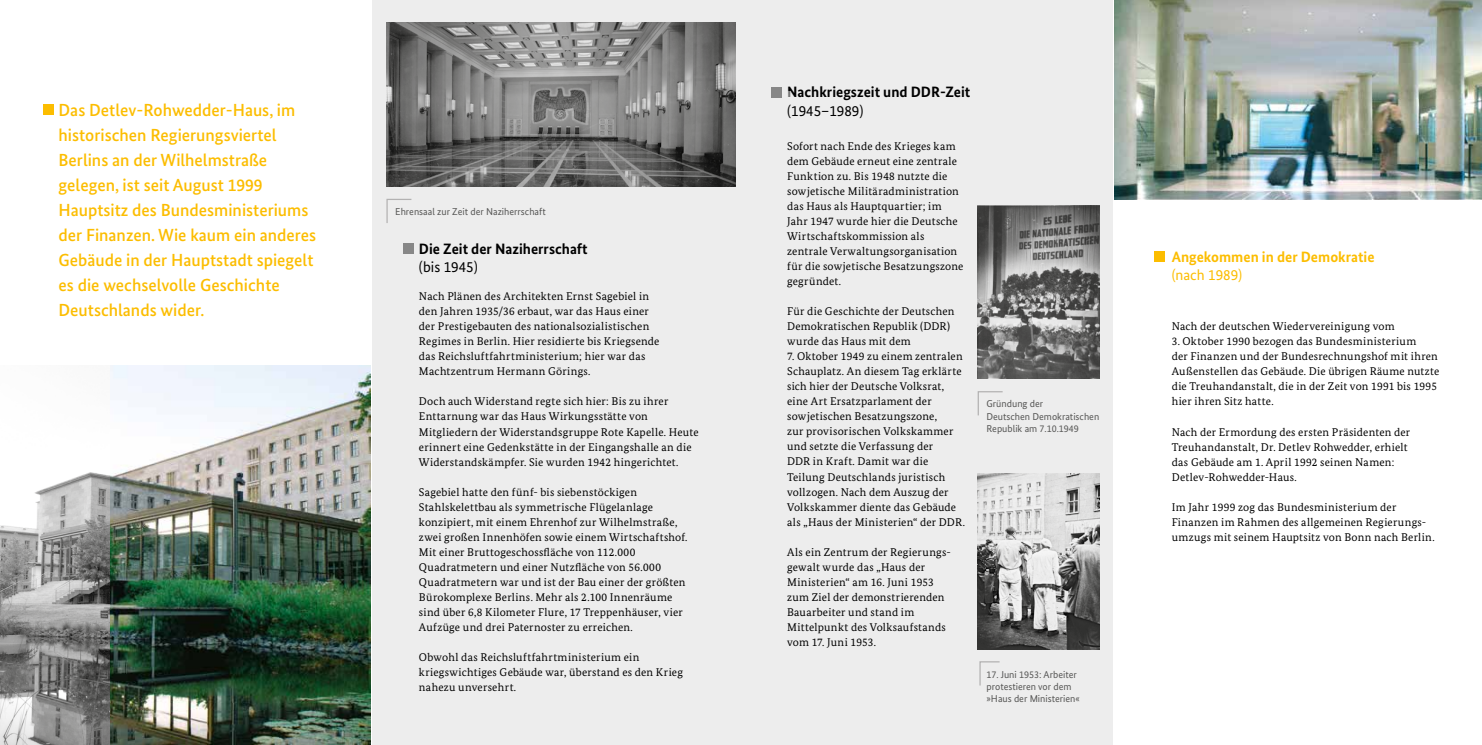
<style>
.page{position:relative;width:1482px;height:745px;background:#fff}
.page>*{position:absolute;margin:0;border:0;box-sizing:border-box;transform-origin:0 0}
.t1{font:500 17.5px/25px "Bundes Sans";color:#fcbd00}
.t2{font:700 15px "Bundes Sans";color:#000}
.t3{font:700 15px "Bundes Sans";color:#fcbd00}
.t4{font:15px "Bundes Sans";color:#000}
.t5{font:15px "Bundes Sans";color:#fcbd00}
.t6{font:11.25px/15px "Bundes Serif";letter-spacing:.02em;color:#000}
.t7{font:10px/12px "Bundes Sans";color:#575756}
</style>
<div class="page">
<div style="left:372px;top:0;width:741px;height:744px;background:#ededed"></div>
<svg style="left:386px;top:198px;width:26px;height:25px"></svg>
<svg style="left:977px;top:391px;width:26px;height:25px"></svg>
<svg style="left:979px;top:661px;width:21px;height:25px"></svg>
<img style="left:109px;top:365px;width:262px;height:379px">
<img style="left:0;top:472px;width:109px;height:272px">
<img style="left:386px;top:23px;width:349px;height:164px">
<img style="left:977px;top:206px;width:122px;height:172px">
<img style="left:977px;top:473px;width:122px;height:175px">
<div style="left:43px;top:104px;width:11px;height:10px;background:#fcbd00"></div>
<div style="left:1154px;top:251px;width:10px;height:10px;background:#fcbd00"></div>
<div style="left:403px;top:243px;width:11px;height:10px;background:#878787"></div>
<div style="left:771px;top:87px;width:11px;height:10px;background:#878787"></div>
<img style="left:1114px;top:0;width:367px;height:199px">
<p class="t1" style="left:58px;top:97px;width:259px">Das Detlev-Rohwedder-Haus, im historischen Regierungsviertel<br>Berlins an der Wilhelmstraße gelegen, ist seit August 1999<br>Hauptsitz des Bundesministeriums der Finanzen. Wie kaum ein anderes<br>Gebäude in der Hauptstadt spiegelt es die wechselvolle Geschichte<br>Deutschlands wider.</p>
<p class="t7" style="left:395px;top:205px;width:152px">Ehrensaal zur Zeit der Naziherrschaft</p>
<h2 class="t2" style="left:419px;top:239px;width:170px">Die Zeit der Naziherrschaft</h2>
<h2 class="t4" style="left:419px;top:257px;width:60px">(bis 1945)</h2>
<p class="t6" style="left:419px;top:289px;width:242px">Nach Plänen des Architekten Ernst Sagebiel in den Jahren 1935/36 erbaut, war das Haus einer der Prestigebauten des nationalsozialistischen Regimes in Berlin. Hier residierte bis Kriegsende das Reichsluftfahrtministerium; hier war das Machtzentrum Hermann Görings.</p>
<p class="t6" style="left:419px;top:394px;width:281px">Doch auch Widerstand regte sich hier: Bis zu ihrer Enttarnung war das Haus Wirkungsstätte von Mitgliedern der Widerstandsgruppe Rote Kapelle. Heute erinnert eine Gedenkstätte in der Eingangshalle an die Widerstandskämpfer. Sie wurden 1942 hingerichtet.</p>
<p class="t6" style="left:419px;top:484px;width:270px">Sagebiel hatte den fünf- bis siebenstöckigen Stahlskelettbau als symmetrische Flügelanlage konzipiert, mit einem Ehrenhof zur Wilhelmstraße, zwei großen Innenhöfen sowie einem Wirtschaftshof.<br>Mit einer Bruttogeschossfläche von 112.000<br>Quadratmetern und einer Nutzfläche von 56.000<br>Quadratmetern war und ist der Bau einer der größten Bürokomplexe Berlins. Mehr als 2.100 Innenräume sind über 6,8 Kilometer Flure, 17 Treppenhäuser, vier Aufzüge und drei Paternoster zu erreichen.</p>
<p class="t6" style="left:419px;top:648px;width:265px">Obwohl das Reichsluftfahrtministerium ein kriegswichtiges Gebäude war, überstand es den Krieg nahezu unversehrt.</p>
<h2 class="t2" style="left:787px;top:83px;width:185px">Nachkriegszeit und DDR-Zeit</h2>
<h2 class="t4" style="left:787px;top:101px;width:78px">(1945–1989)</h2>
<p class="t6" style="left:787px;top:139px;width:178px">Sofort nach Ende des Krieges kam dem Gebäude erneut eine zentrale<br>Funktion zu. Bis 1948 nutzte die sowjetische Militäradministration das Haus als Hauptquartier; im<br>Jahr 1947 wurde hier die Deutsche<br>Wirtschaftskommission als zentrale Verwaltungsorganisation für die sowjetische Besatzungszone gegründet.</p>
<p class="t6" style="left:787px;top:303px;width:169px">Für die Geschichte der Deutschen<br>Demokratischen Republik (DDR) wurde das Haus mit dem</p>
<p class="t6" style="left:787px;top:348px;width:179px">7. Oktober 1949 zu einem zentralen<br>Schauplatz. An diesem Tag erklärte sich hier der Deutsche Volksrat, eine Art Ersatzparlament der sowjetischen Besatzungszone,<br>zur provisorischen Volkskammer und setzte die Verfassung der<br>DDR in Kraft. Damit war die<br>Teilung Deutschlands juristisch vollzogen. Nach dem Auszug der<br>Volkskammer diente das Gebäude als „Haus der Ministerien“ der DDR.</p>
<p class="t6" style="left:787px;top:543px;width:164px">Als ein Zentrum der Regierungs&shy;gewalt wurde das „Haus der<br>Ministerien“ am 16. Juni 1953 zum Ziel der demonstrierenden<br>Bauarbeiter und stand im<br>Mittelpunkt des Volksaufstands vom 17. Juni 1953.</p>
<p class="t7" style="left:986px;top:397px;width:114px">Gründung der<br>Deutschen Demokratischen<br>Republik am 7.10.1949</p>
<p class="t7" style="left:986px;top:667px;width:95px">17. Juni 1953: Arbeiter protestieren vor dem »Haus der Ministerien«</p>
<h2 class="t3" style="left:1171px;top:247px;width:204px">Angekommen in der Demokratie</h2>
<h2 class="t5" style="left:1171px;top:265px;width:72px">(nach 1989)</h2>
<p class="t6" style="left:1171px;top:319px;width:224px">Nach der deutschen Wiedervereinigung vom</p>
<p class="t6" style="left:1171px;top:334px;width:269px">3. Oktober 1990 bezogen das Bundesministerium<br>der Finanzen und der Bundesrechnungshof mit ihren Außenstellen das Gebäude. Die übrigen Räume nutzte die Treuhandanstalt, die in der Zeit von 1991 bis 1995 hier ihren Sitz hatte.</p>
<p class="t6" style="left:1171px;top:424px;width:240px">Nach der Ermordung des ersten Präsidenten der Treuhandanstalt, Dr. Detlev Rohwedder, erhielt das Gebäude am 1. April 1992 seinen Namen:<br>Detlev-Rohwedder-Haus.</p>
<p class="t6" style="left:1171px;top:499px;width:264px">Im Jahr 1999 zog das Bundesministerium der<br>Finanzen im Rahmen des allgemeinen Regierungs-- umzugs mit seinem Hauptsitz von Bonn nach Berlin.</p>
</div>
